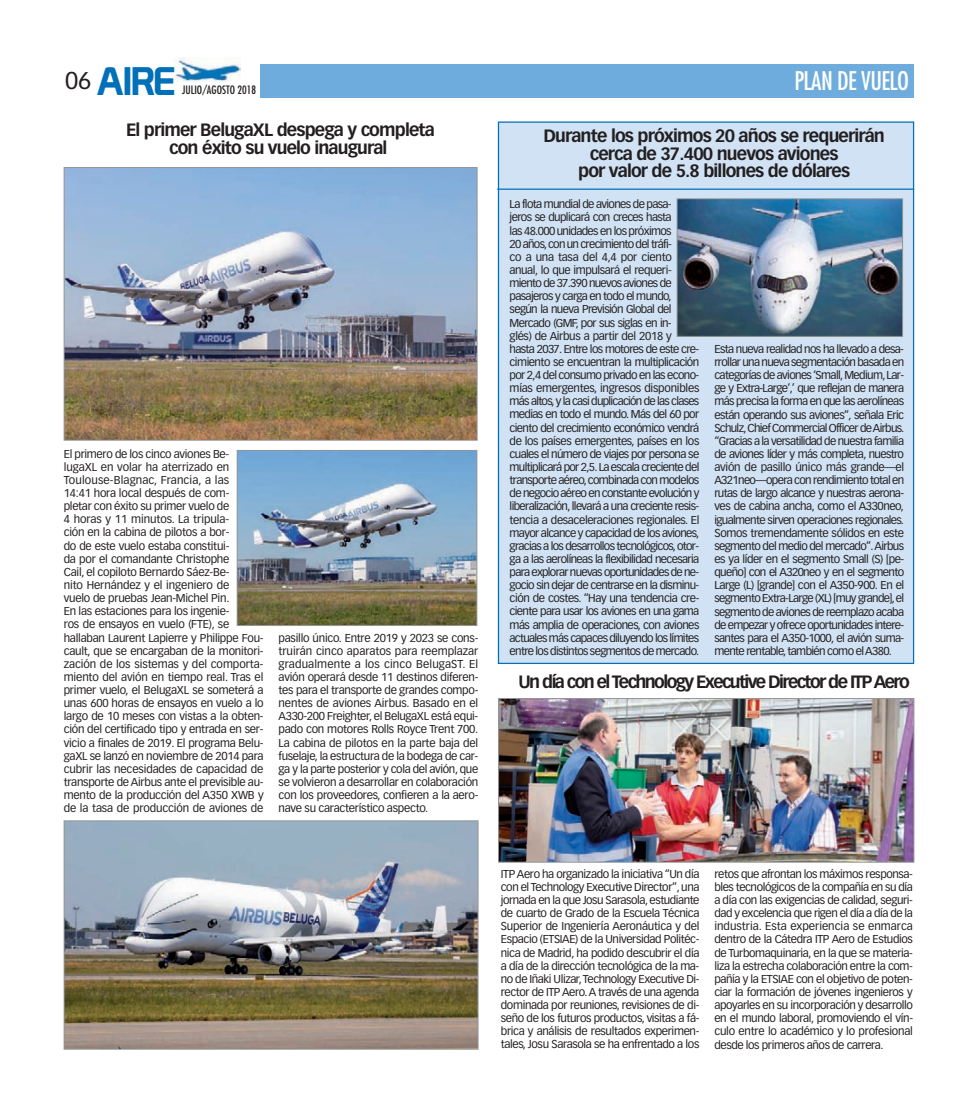
<style>
.page{position:relative;width:978px;height:1120px;background:#fff}
.page>*{position:absolute;margin:0;border:0;box-sizing:border-box;transform-origin:0 0}
.t1{font:38.88px "Prototype";color:#0070b8}
.t2{font:condensed 25px "Futura";letter-spacing:-.025em;color:#fff}
.t3{font:700 17.5px/17.5px "Vectora LH";letter-spacing:-.05em;color:#231f20;text-align:center}
.t4{font:700 17.5px "Vectora LH";letter-spacing:-.09em;color:#231f20}
.t5{font:11.25px/13.1px "Vectora LH";letter-spacing:-.035em;color:#231f20;text-align:justify}
.t6{font:11.25px/13.1px "Vectora LH";letter-spacing:-.055em;color:#231f20}
.t7{font:condensed 11.25px "Futura";color:#231f20}
</style>
<div class="page">
<div style="left:499px;top:123px;width:414px;height:540px;background:#d0e2f3"></div>
<hr style="left:497px;top:189px;width:417px;height:1px;background:#0070b8">
<img style="left:174px;top:58px;width:66px;height:23px">
<div style="left:260px;top:64px;width:654px;height:33px;background:#6eacdd"></div>
<img style="left:679px;top:200px;width:222px;height:135px">
<div style="left:677px;top:198px;width:226px;height:139px;border:1px solid #939598"></div>
<img style="left:500px;top:700px;width:412px;height:160px">
<div style="left:498px;top:698px;width:416px;height:164px;border:1px solid #939598"></div>
<img style="left:66px;top:169px;width:409px;height:269px">
<div style="left:64px;top:167px;width:413px;height:273px;border:1px solid #939598"></div>
<img style="left:239px;top:452px;width:236px;height:172px">
<div style="left:237px;top:450px;width:240px;height:176px;border:1px solid #939598"></div>
<img style="left:66px;top:822px;width:410px;height:225px">
<div style="left:64px;top:820px;width:414px;height:229px;border:1px solid #939598"></div>
<p class="t1" style="left:65px;top:58px;width:112px"><sup>06</sup> AIRE</p>
<p class="t2" style="left:795px;top:69px;width:116px">PLAN DE VUELO</p>
<p class="t7" style="left:182px;top:85px;width:76px">JULIO/AGOSTO 2018</p>
<p class="t3" style="left:126px;top:122px;width:310px">El primer BelugaXL despega y completa con éxito su vuelo inaugural</p>
<p class="t3" style="left:543px;top:129px;width:343px">Durante los próximos 20 años se requerirán cerca de 37.400 nuevos aviones<br>por valor de 5.8 billones de dólares</p>
<p class="t5" style="left:64px;top:448px;width:201px;text-align:left">El primero de los cinco aviones Be&shy;lugaXL en volar ha aterrizado en Toulouse-Blagnac, Francia, a las<br>14:41 hora local después de com-<br>pletar con éxito su primer vuelo de<br>4 horas y 11 minutos. La tripula-<br>ción en la cabina de pilotos a bor-<br>do de este vuelo estaba constitui-<br>da por el comandante Christophe<br>Cail, el copiloto Bernardo Sáez-Be-<br>nito Hernández y el ingeniero de<br>vuelo de pruebas Jean-Michel Pin.<br>En las estaciones para los ingenie-<br>ros de ensayos en vuelo (FTE), se hallaban Laurent Lapierre y Philippe Fou&shy;cault, que se encargaban de la monitori&shy;zación de los sistemas y del comporta&shy;miento del avión en tiempo real. Tras el primer vuelo, el BelugaXL se someterá a unas 600 horas de ensayos en vuelo a lo largo de 10 meses con vistas a la obten&shy;ción del certificado tipo y entrada en ser&shy;vicio a finales de 2019. El programa Belu&shy;gaXL se lanzó en noviembre de 2014 para cubrir las necesidades de capacidad de transporte de Airbus ante el previsible au&shy;mento de la producción del A350 XWB y de la tasa de producción de aviones de</p>
<p class="t5" style="left:279px;top:632px;width:201px">pasillo único. Entre 2019 y 2023 se cons&shy;truirán cinco aparatos para reemplazar gradualmente a los cinco BelugaST. El avión operará desde 11 destinos diferen&shy;tes para el transporte de grandes compo&shy;nentes de aviones Airbus. Basado en el A330-200 Freighter, el BelugaXL está equi&shy;pado con motores Rolls Royce Trent 700.<br>La cabina de pilotos en la parte baja del fuselaje, la estructura de la bodega de car&shy;ga y la parte posterior y cola del avión, que se volvieron a desarrollar en colaboración con los proveedores, confieren a la aero&shy;nave su característico aspecto.</p>
<p class="t6" style="left:510px;top:198px;width:191px">La flota mundial de aviones de pasa-<br>jeros se duplicará con creces hasta<br>las 48.000 unidades en los próximos<br>20 años, con un crecimiento del tráfi-<br>co a una tasa del 4,4 por ciento anual, lo que impulsará el requeri&shy;miento de 37.390 nuevos aviones de pasajeros y carga en todo el mundo, según la nueva Previsión Global del Mercado (GMF, por sus siglas en in-<br>glés) de Airbus a partir del 2018 y hasta 2037. Entre los motores de este cre&shy;cimiento se encuentran la multiplicación por 2,4 del consumo privado en las econo&shy;mías emergentes, ingresos disponibles más altos, y la casi duplicación de las clases medias en todo el mundo. Más del 60 por ciento del crecimiento económico vendrá de los países emergentes, países en los cuales el número de viajes por persona se multiplicará por 2,5. La escala creciente del transporte aéreo, combinada con modelos de negocio aéreo en constante evolución y liberalización, llevará a una creciente resis&shy;tencia a desaceleraciones regionales. El mayor alcance y capacidad de los aviones, gracias a los desarrollos tecnológicos, otor&shy;ga a las aerolíneas la flexibilidad necesaria para explorar nuevas oportunidades de ne&shy;gocio sin dejar de centrarse en la disminu&shy;ción de costes. “Hay una tendencia cre&shy;ciente para usar los aviones en una gama más amplia de operaciones, con aviones actuales más capaces diluyendo los límites entre los distintos segmentos de mercado.</p>
<p class="t5" style="left:714px;top:343px;width:191px">Esta nueva realidad nos ha llevado a desa&shy;rrollar una nueva segmentación basada en categorías de aviones ‘Small, Medium, Lar&shy;ge y Extra-Large’,’ que reflejan de manera más precisa la forma en que las aerolíneas están operando sus aviones”, señala Eric Schulz, Chief Commercial Officer de Airbus. “Gracias a la versatilidad de nuestra familia de aviones líder y más completa, nuestro avión de pasillo único más grande—el A321neo—opera con rendimiento total en rutas de largo alcance y nuestras aerona&shy;ves de cabina ancha, como el A330neo, igualmente sirven operaciones regionales.<br>Somos tremendamente sólidos en este segmento del medio del mercado”. Airbus es ya líder en el segmento Small (S) [pe&shy;queño] con el A320neo y en el segmento Large (L) [grande] con el A350-900. En el segmento Extra-Large (XL) [muy grande], el segmento de aviones de reemplazo acaba de empezar y ofrece oportunidades intere&shy;santes para el A350-1000, el avión suma&shy;mente rentable, también como el A380.</p>
<p class="t4" style="left:519px;top:674px;width:393px">Un día con el Technology Executive Director de ITP Aero</p>
<p class="t5" style="left:501px;top:868px;width:200px">ITP Aero ha organizado la iniciativa “Un día con el Technology Executive Director”, una jornada en la que Josu Sarasola, estudiante de cuarto de Grado de la Escuela Técnica Superior de Ingeniería Aeronáutica y del Espacio (ETSIAE) de la Universidad Politéc&shy;nica de Madrid, ha podido descubrir el día a día de la dirección tecnológica de la ma&shy;no de Iñaki Ulizar, Technology Executive Di&shy;rector de ITP Aero. A través de una agenda dominada por reuniones, revisiones de di&shy;seño de los futuros productos, visitas a fá&shy;brica y análisis de resultados experimen&shy;tales, Josu Sarasola se ha enfrentado a los</p>
<p class="t5" style="left:714px;top:868px;width:200px">retos que afrontan los máximos responsa&shy;bles tecnológicos de la compañía en su día a día con las exigencias de calidad, seguri&shy;dad y excelencia que rigen el día a día de la industria. Esta experiencia se enmarca dentro de la Cátedra ITP Aero de Estudios de Turbomaquinaria, en la que se materia&shy;liza la estrecha colaboración entre la com&shy;pañía y la ETSIAE con el objetivo de poten&shy;ciar la formación de jóvenes ingenieros y apoyarles en su incorporación y desarrollo en el mundo laboral, promoviendo el vín&shy;culo entre lo académico y lo profesional desde los primeros años de carrera.</p>
</div>
